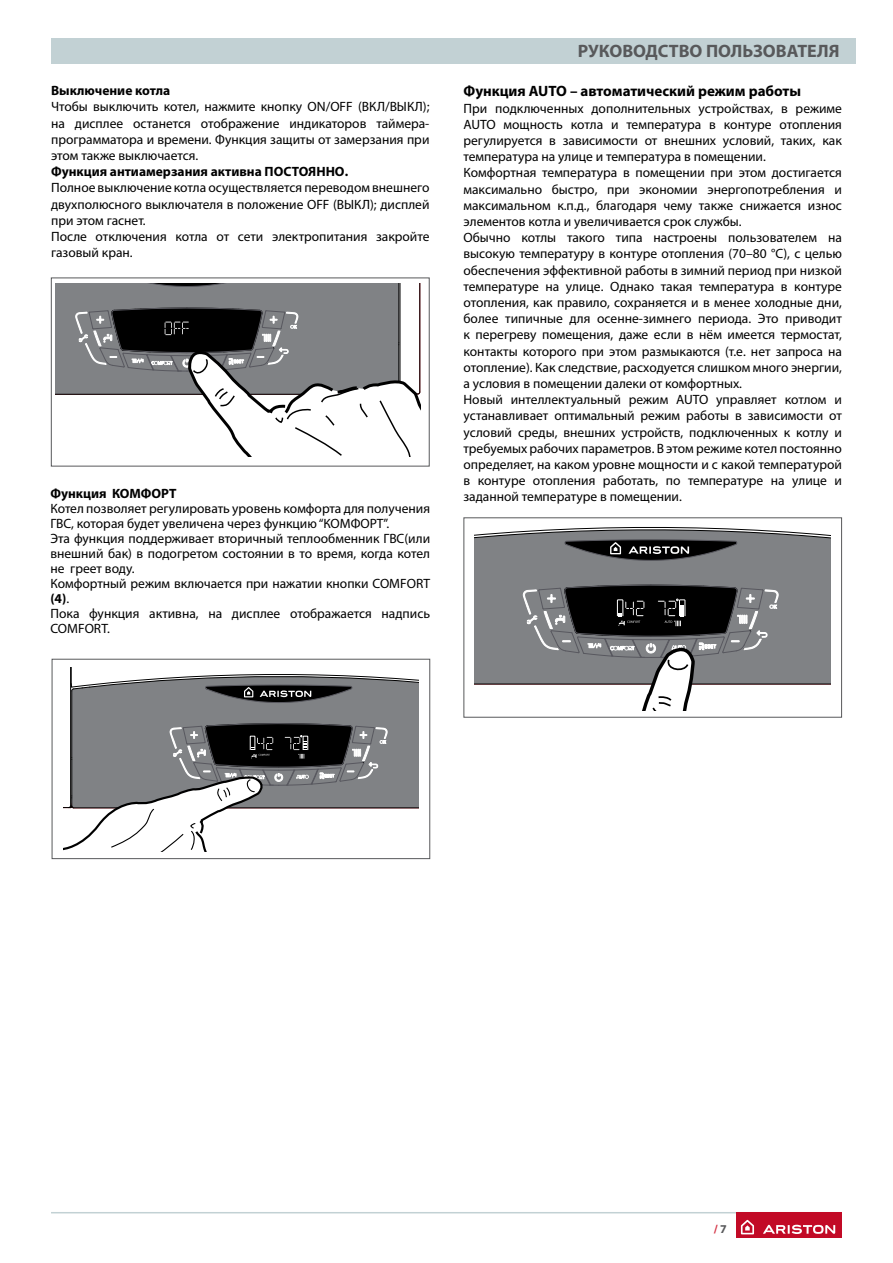
<style>
.page{position:relative;width:893px;height:1263px;background:#fff}
.page>*{position:absolute;margin:0;border:0;box-sizing:border-box;transform-origin:0 0}
.t1{font:700 18px "Myriad Pro";color:#58595b}
.t2{font:700 15px "Myriad Pro";color:#000}
.t3{font:13.5px/16.2px "Myriad Pro";color:#000}
.t4{font:700 13.5px "Myriad Pro";color:#000}
.t5{font:700 12px "Myriad Pro";color:#d43345}
.s1{font-weight:700}
.s2{color:#58595b}
</style>
<div class="page">
<hr style="left:51px;top:1212px;width:791px;height:1px;background:#c2d1d4">
<div style="left:736px;top:1212px;width:106px;height:26px;background:#c20a26"></div>
<svg style="left:741px;top:1220px;width:13px;height:14px"></svg>
<svg style="left:763px;top:1225px;width:72px;height:9px"></svg>
<div style="left:51px;top:38px;width:804px;height:26px;background:#c2d1d4"></div>
<div style="left:51px;top:278px;width:379px;height:188px;border:1px solid #58595b"></div>
<svg style="left:55px;top:283px;width:366px;height:173px"></svg>
<div style="left:52px;top:659px;width:378px;height:200px;border:1px solid #58595b"></div>
<div style="left:72px;top:703px;width:347px;height:104px;background:#808285"></div>
<hr style="left:74px;top:807px;width:345px;height:1px;background:#000">
<hr style="left:71px;top:691px;width:1px;height:66px;background:#000">
<hr style="left:70px;top:668px;width:1px;height:138px;background:#000">
<svg style="left:70px;top:668px;width:349px;height:35px"></svg>
<svg style="left:63px;top:723px;width:324px;height:129px"></svg>
<div style="left:463px;top:517px;width:379px;height:201px;border:1px solid #58595b"></div>
<div style="left:475px;top:561px;width:355px;height:123px;background:#808285"></div>
<hr style="left:475px;top:684px;width:355px;height:1px;background:#000">
<svg style="left:475px;top:527px;width:355px;height:34px;background:#727375"></svg>
<svg style="left:523px;top:585px;width:270px;height:125px"></svg>
<p class="t4" style="left:51px;top:83px;width:121px">Выключение котла</p>
<p class="t3" style="left:51px;top:99px;width:380px;text-align:justify">Чтобы выключить котел, нажмите кнопку ON/OFF (ВКЛ/ВЫКЛ); на дисплее останется отображение индикаторов таймера&shy;программатора и времени. Функция защиты от замерзания при этом также выключается.</p>
<p class="t4" style="left:51px;top:164px;width:299px">Функция антиамерзания активна ПОСТОЯННО.</p>
<p class="t3" style="left:51px;top:180px;width:380px">Полное выключение котла осуществляется переводом внешнего двухполюсного выключателя в положение OFF (ВЫКЛ); дисплей при этом гаснет.<br>После отключения котла от сети электропитания закройте газовый кран.</p>
<p class="t4" style="left:50px;top:486px;width:128px">Функция КОМФОРТ</p>
<p class="t3" style="left:50px;top:501px;width:381px;line-height:15px">Котел позволяет регулировать уровень комфорта для получения ГВС, которая будет увеличена через функцию “КОМФОРТ”.<br>Эта функция поддерживает вторичный теплообменник ГВС(или внешний бак) в подогретом состоянии в то время, когда котел не греет воду.<br>Комфортный режим включается при нажатии кнопки COMFORT <span class="s1">(4)</span>.<br>Пока функция активна, на дисплее отображается надпись COMFORT.</p>
<h1 class="t1" style="left:578px;top:41px;width:263px">РУКОВОДСТВО ПОЛЬЗОВАТЕЛЯ</h1>
<p class="t2" style="left:463px;top:83px;width:339px">Функция AUTO – автоматический режим работы</p>
<p class="t3" style="left:463px;top:100px;width:380px">При подключенных дополнительных устройствах, в режиме AUTO мощность котла и температура в контуре отопления регулируется в зависимости от внешних условий, таких, как температура на улице и температура в помещении.<br>Комфортная температура в помещении при этом достигается максимально быстро, при экономии энергопотребления и максимальном к.п.д., благодаря чему также снижается износ элементов котла и увеличивается срок службы.<br>Обычно котлы такого типа настроены пользователем на высокую температуру в контуре отопления (70–80 °C), с целью обеспечения эффективной работы в зимний период при низкой температуре на улице. Однако такая температура в контуре отопления, как правило, сохраняется и в менее холодные дни, более типичные для осенне-зимнего периода. Это приводит к перегреву помещения, даже если в нём имеется термостат, контакты которого при этом размыкаются (т.е. нет запроса на отопление). Как следствие, расходуется слишком много энергии, а условия в помещении далеки от комфортных.<br>Новый интеллектуальный режим AUTO управляет котлом и устанавливает оптимальный режим работы в зависимости от условий среды, внешних устройств, подключенных к котлу и требуемых рабочих параметров. В этом режиме котел постоянно определяет, на каком уровне мощности и с какой температурой в контуре отопления работать, по температуре на улице и заданной температуре в помещении.</p>
<p class="t5" style="left:714px;top:1222px;width:15px">/ <span class="s2">7</span></p>
</div>
